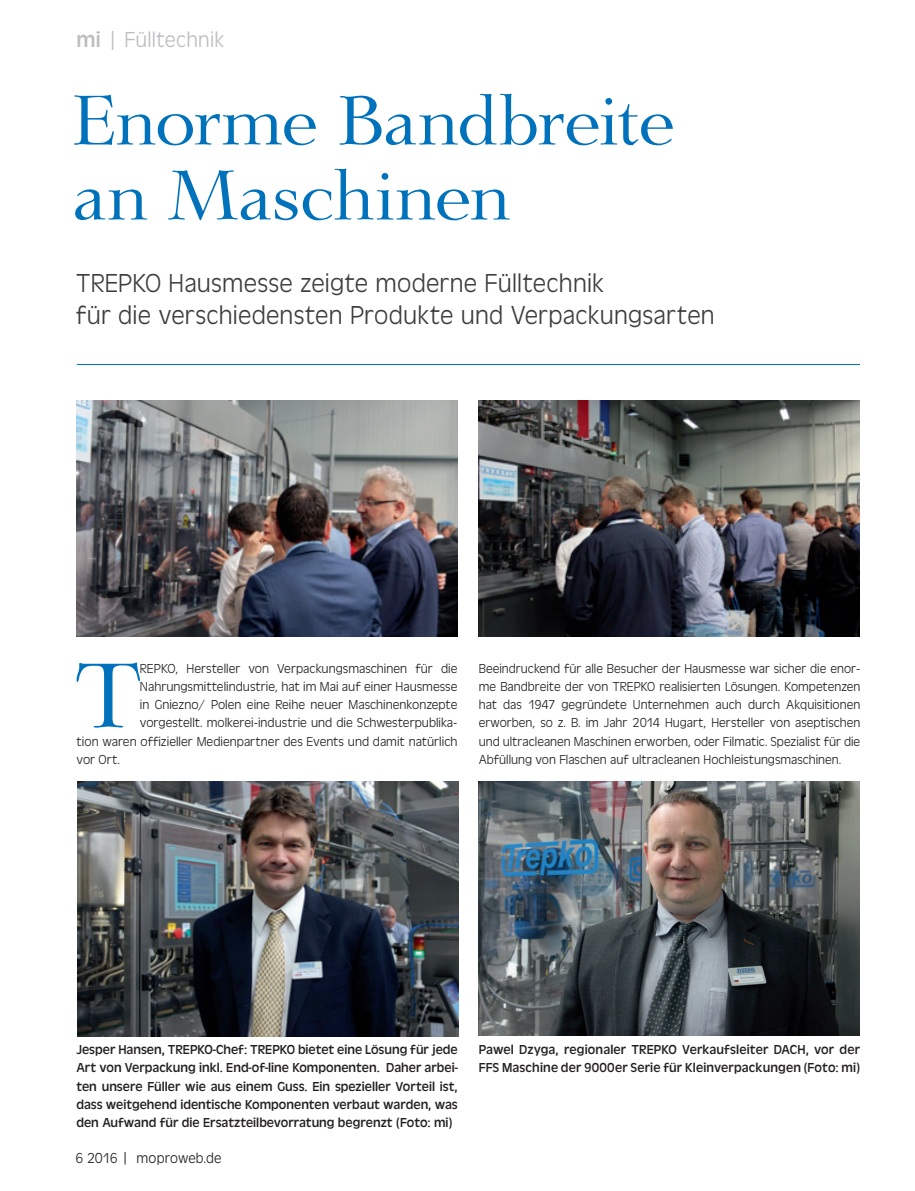
<style>
.page{position:relative;width:915px;height:1191px;background:#fff}
.page>*{position:absolute;margin:0;border:0;box-sizing:border-box;transform-origin:0 0}
.t1{font:88.35px "Lingwood Serial";color:#0072bc}
.t2{font:67.5px/75px "Lingwood Serial";letter-spacing:.005em;color:#0072bc}
.t3{font:300 27px/32.4px "Antigone";letter-spacing:.005em;color:#3e3e3f}
.t4{font:300 22.5px "Antigone";letter-spacing:.005em;color:#bcbdc0}
.t5{font:300 15px "Antigone";letter-spacing:.005em;color:#231f20}
.t6{font:300 13.5px/18.1px "Antigone";color:#231f20;text-align:justify}
.t7{font:13.5px/18.1px "Antigone";letter-spacing:.005em;color:#231f20;text-align:justify}
.s1{font-weight:400}
</style>
<div class="page">
<hr style="left:77px;top:364px;width:782px;height:1px;background:#0072bc">
<img style="left:77px;top:782px;width:381px;height:254px">
<img style="left:77px;top:400px;width:380px;height:236px">
<img style="left:478px;top:400px;width:381px;height:236px">
<img style="left:478px;top:782px;width:381px;height:253px">
<h3 class="t4" style="left:77px;top:28px;width:149px"><span class="s1">mi</span> | Fülltechnik</h3>
<h2 class="t2" style="left:73px;top:82px;width:603px">Enorme Bandbreite an Maschinen</h2>
<h3 class="t3" style="left:76px;top:267px;width:640px">TREPKO Hausmesse zeigte moderne Fülltechnik<br>für die verschiedensten Produkte und Verpackungsarten</h3>
<h1 class="t1" style="left:77px;top:640px;width:65px">T</h1>
<p class="t6" style="left:140px;top:660px;width:319px">REPKO, Hersteller von Verpackungsmaschinen für die</p>
<p class="t6" style="left:140px;top:678px;width:319px">Nahrungsmittelindustrie, hat im Mai auf einer Hausmesse</p>
<p class="t6" style="left:140px;top:696px;width:319px">in Gniezno/ Polen eine Reihe neuer Maschinenkonzepte</p>
<p class="t6" style="left:140px;top:714px;width:319px">vorgestellt. molkerei-industrie und die Schwesterpublika-</p>
<p class="t6" style="left:77px;top:732px;width:382px">tion waren offizieller Medienpartner des Events und damit natürlich</p>
<p class="t6" style="left:77px;top:750px;width:45px">vor Ort.</p>
<p class="t6" style="left:478px;top:660px;width:383px">Beeindruckend für alle Besucher der Hausmesse war sicher die enor&shy;me Bandbreite der von TREPKO realisierten Lösungen. Kompetenzen hat das 1947 gegründete Unternehmen auch durch Akquisitionen erworben, so z. B. im Jahr 2014 Hugart, Hersteller von aseptischen und ultracleanen Maschinen erworben, oder Filmatic. Spezialist für die Abfüllung von Flaschen auf ultracleanen Hochleistungsmaschinen.</p>
<p class="t7" style="left:76px;top:1041px;width:383px">Jesper Hansen, TREPKO-Chef: TREPKO bietet eine Lösung für jede Art von Verpackung inkl. End-of-line Komponenten. Daher arbei&shy;ten unsere Füller wie aus einem Guss. Ein spezieller Vorteil ist, dass weitgehend identische Komponenten verbaut warden, was den Aufwand für die Ersatzteilbevorratung begrenzt (Foto: mi)</p>
<p class="t7" style="left:478px;top:1040px;width:383px">Pawel Dzyga, regionaler TREPKO Verkaufsleiter DACH, vor der<br>FFS Maschine der 9000er Serie für Kleinverpackungen (Foto: mi)</p>
<p class="t5" style="left:75px;top:1150px;width:148px">6 2016 | moproweb.de</p>
</div>
